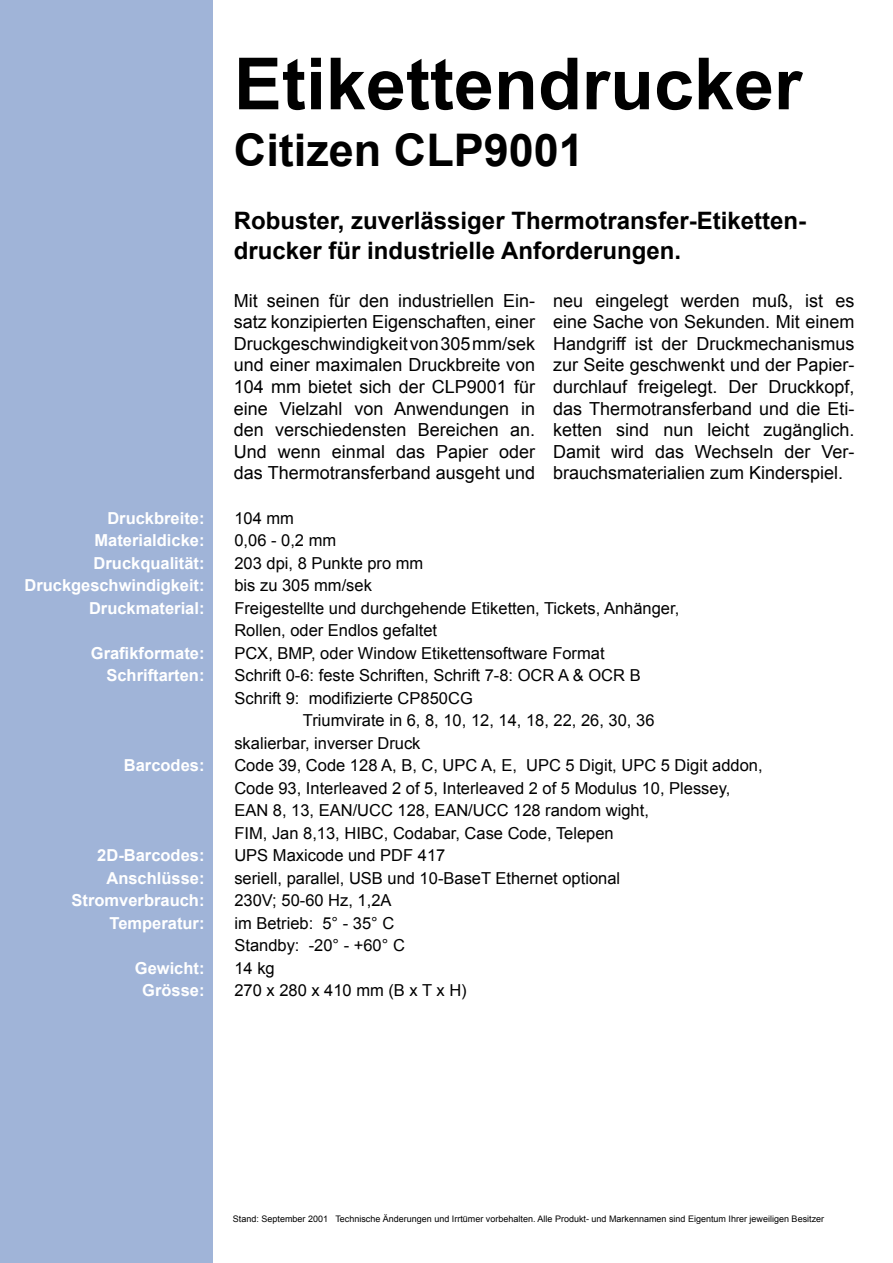
<style>
.page{position:relative;width:893px;height:1263px;background:#fff}
.page>*{position:absolute;margin:0;border:0;box-sizing:border-box;transform-origin:0 0}
.t1{font:700 72px "Arial";color:#000}
.t2{font:700 45px "Arial";color:#000}
.t3{font:700 24px/30px "Arial";color:#000}
.t4{font:18px/21.6px "Arial";color:#000;text-align:justify}
.t5{font:16.5px/22.5px "Arial";color:#000}
.t6{font:700 16.5px "Arial";color:#fff}
.t7{font:9px "Arial";color:#000}
</style>
<div class="page">
<div style="left:0;top:0;width:213px;height:1263px;background:#a0b4d8"></div>
<p class="t6" style="left:107px;top:507px;width:99px">Druckbreite:</p>
<p class="t6" style="left:94px;top:529px;width:112px">Materialdicke:</p>
<p class="t6" style="left:94px;top:552px;width:112px">Druckqualität:</p>
<p class="t6" style="left:25px;top:574px;width:181px">Druckgeschwindigkeit:</p>
<p class="t6" style="left:89px;top:597px;width:117px">Druckmaterial:</p>
<p class="t6" style="left:91px;top:642px;width:115px">Grafikformate:</p>
<p class="t6" style="left:106px;top:664px;width:100px">Schriftarten:</p>
<p class="t6" style="left:124px;top:754px;width:82px">Barcodes:</p>
<p class="t6" style="left:97px;top:844px;width:109px">2D-Barcodes:</p>
<p class="t6" style="left:106px;top:867px;width:100px">Anschlüsse:</p>
<p class="t6" style="left:72px;top:889px;width:134px">Stromverbrauch:</p>
<p class="t6" style="left:110px;top:912px;width:97px">Temperatur:</p>
<p class="t6" style="left:135px;top:957px;width:71px">Gewicht:</p>
<p class="t6" style="left:142px;top:979px;width:64px">Grösse:</p>
<p class="t1" style="left:234px;top:37px;width:570px">Etikettendrucker</p>
<p class="t2" style="left:234px;top:121px;width:352px">Citizen CLP9001</p>
<p class="t3" style="left:234px;top:207px;width:574px">Robuster, zuverlässiger Thermotransfer-Etiketten&shy;drucker für industrielle Anforderungen.</p>
<p class="t4" style="left:234px;top:290px;width:303px">Mit seinen für den industriellen Ein&shy;satz konzipierten Eigenschaften, einer Druckgeschwindigkeit von 305 mm/sek und einer maximalen Druckbreite von 104 mm bietet sich der CLP9001 für eine Vielzahl von Anwendungen in den verschiedensten Bereichen an.<br>Und wenn einmal das Papier oder das Thermotransferband ausgeht und</p>
<p class="t4" style="left:553px;top:290px;width:303px">neu eingelegt werden muß, ist es eine Sache von Sekunden. Mit einem Handgriff ist der Druckmechanismus zur Seite geschwenkt und der Papier&shy;durchlauf freigelegt. Der Druckkopf, das Thermotransferband und die Eti&shy;ketten sind nun leicht zugänglich.<br>Damit wird das Wechseln der Ver&shy;brauchsmaterialien zum Kinderspiel.</p>
<p class="t5" style="left:234px;top:507px;width:61px">104 mm</p>
<p class="t5" style="left:234px;top:529px;width:103px">0,06 - 0,2 mm</p>
<p class="t5" style="left:234px;top:552px;width:190px">203 dpi, 8 Punkte pro mm</p>
<p class="t5" style="left:234px;top:574px;width:139px">bis zu 305 mm/sek</p>
<p class="t5" style="left:234px;top:597px;width:446px">Freigestellte und durchgehende Etiketten, Tickets, Anhänger,<br>Rollen, oder Endlos gefaltet</p>
<p class="t5" style="left:234px;top:642px;width:372px">PCX, BMP, oder Window Etikettensoftware Format</p>
<p class="t5" style="left:234px;top:664px;width:408px">Schrift 0-6: feste Schriften, Schrift 7-8: OCR A &amp; OCR B</p>
<p class="t5" style="left:234px;top:687px;width:240px">Schrift 9: modifizierte CP850CG</p>
<p class="t5" style="left:303px;top:709px;width:353px">Triumvirate in 6, 8, 10, 12, 14, 18, 22, 26, 30, 36</p>
<p class="t5" style="left:234px;top:732px;width:188px">skalierbar, inverser Druck</p>
<p class="t5" style="left:234px;top:754px;width:530px">Code 39, Code 128 A, B, C, UPC A, E, UPC 5 Digit, UPC 5 Digit addon,</p>
<p class="t5" style="left:234px;top:777px;width:497px">Code 93, Interleaved 2 of 5, Interleaved 2 of 5 Modulus 10, Plessey,</p>
<p class="t5" style="left:234px;top:799px;width:416px">EAN 8, 13, EAN/UCC 128, EAN/UCC 128 random wight,</p>
<p class="t5" style="left:234px;top:822px;width:381px">FIM, Jan 8,13, HIBC, Codabar, Case Code, Telepen</p>
<p class="t5" style="left:234px;top:844px;width:212px">UPS Maxicode und PDF 417</p>
<p class="t5" style="left:234px;top:867px;width:387px">seriell, parallel, USB und 10-BaseT Ethernet optional</p>
<p class="t5" style="left:234px;top:889px;width:159px">230V; 50-60 Hz, 1,2A</p>
<p class="t5" style="left:234px;top:912px;width:161px">im Betrieb: 5° - 35° C</p>
<p class="t5" style="left:234px;top:934px;width:172px">Standby: -20° - +60° C</p>
<p class="t5" style="left:234px;top:957px;width:42px">14 kg</p>
<p class="t5" style="left:234px;top:979px;width:234px">270 x 280 x 410 mm (B x T x H)</p>
<p class="t7" style="left:233px;top:1212px;width:593px">Stand: September 2001 Technische Änderungen und Irrtümer vorbehalten. Alle Produkt- und Markennamen sind Eigentum Ihrer jeweiligen Besitzer</p>
</div>
